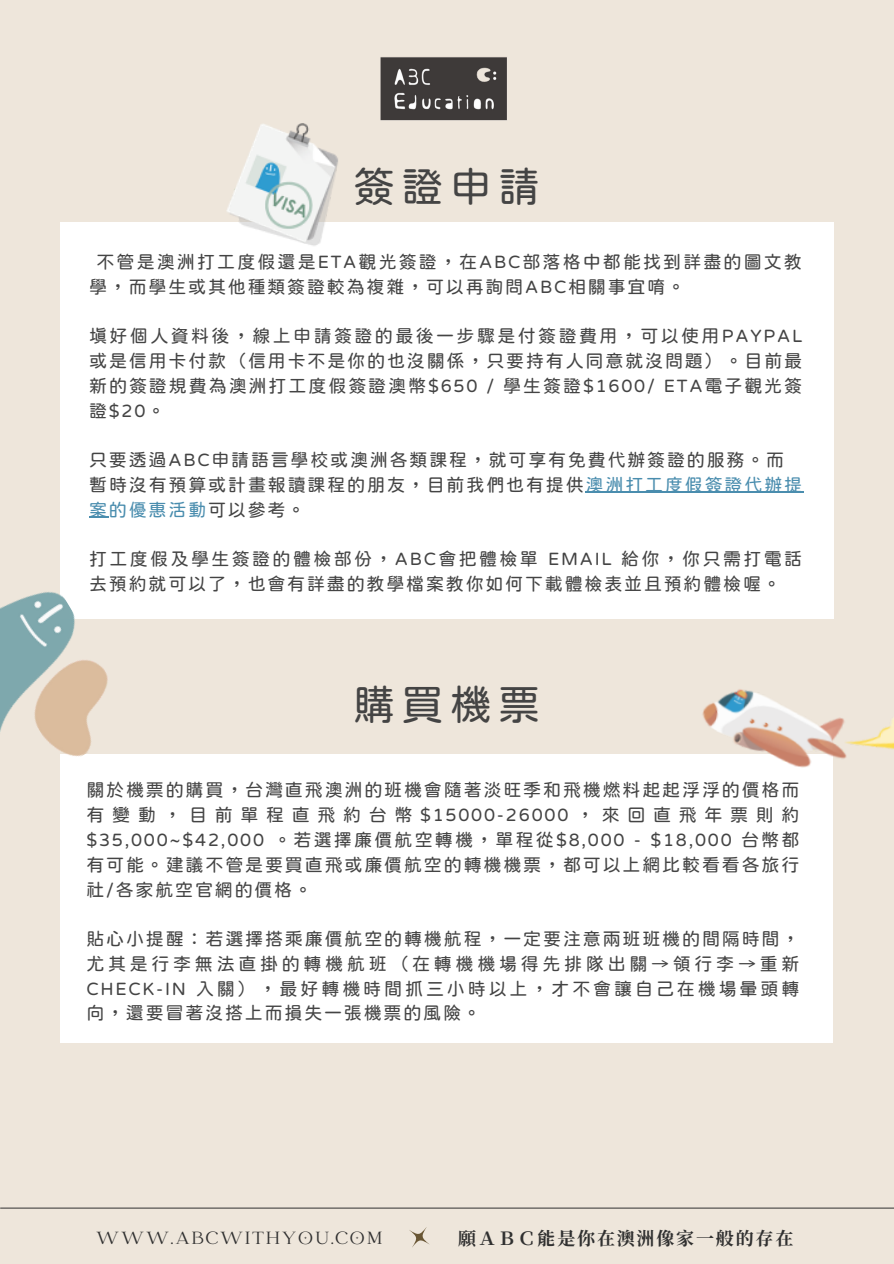
<style>
.page{position:relative;width:894px;height:1264px;background:#fff}
.page>*{position:absolute;margin:0;border:0;box-sizing:border-box;transform-origin:0 0}
.t1{font:42px "jf openhuninn 2.0";letter-spacing:.15em;color:#444}
.t2{font:19.5px "Catchy Mager";letter-spacing:.1em;color:#303030}
.t3{font:18px/24.8px "jf openhuninn 2.0";letter-spacing:.1em;color:#444}
.t4{font:700 18px "Noto Serif TC";letter-spacing:.1em;color:#303030}
.s1{color:#4a8dae}
</style>
<div class="page">
<div style="left:0;top:0;width:893px;height:1263px;background:#eee6db"></div>
<hr style="left:1px;top:1207px;width:892px;height:1px;background:#444">
<div style="left:60px;top:222px;width:772px;height:396px;background:#fff"></div>
<hr style="left:585px;top:492px;width:218px;height:1px;background:#4a8dae">
<hr style="left:89px;top:516px;width:20px;height:2px;background:#4a8dae">
<img style="left:380px;top:57px;width:127px;height:64px">
<svg style="left:409px;top:1227px;width:21px;height:20px"></svg>
<div style="left:60px;top:754px;width:772px;height:288px;background:#fff"></div>
<img style="left:702px;top:689px;width:191px;height:103px">
<img style="left:226px;top:123px;width:112px;height:123px">
<img style="left:0;top:592px;width:139px;height:165px">
<p class="t1" style="left:353px;top:164px;width:188px">簽證申請</p>
<p class="t3" style="left:89px;top:249px;width:714px;text-indent:7px">不管是澳洲打工度假還是ETA觀光簽證，在ABC部落格中都能找到詳盡的圖文教學，而學生或其他種類簽證較為複雜，可以再詢問ABC相關事宜唷。</p>
<p class="t3" style="left:89px;top:323px;width:714px;text-align:justify">填好個人資料後，線上申請簽證的最後一步驟是付簽證費用，可以使用PAYPAL或是信用卡付款（信用卡不是你的也沒關係，只要持有人同意就沒問題）。目前最新的簽證規費為澳洲打工度假簽證澳幣$650 / 學生簽證$1600/ ETA電子觀光簽證$20。</p>
<h1 class="t3" style="left:89px;top:447px;width:696px">只要透過ABC申請語言學校或澳洲各類課程，就可享有免費代辦簽證的服務。而</h1>
<p class="t3" style="left:89px;top:472px;width:714px">暫時沒有預算或計畫報讀課程的朋友，目前我們也有提供<span class="s1">澳洲打工度假簽證代辦提案的優惠活動</span>可以參考。</p>
<p class="t3" style="left:89px;top:546px;width:714px">打工度假及學生簽證的體檢部份，ABC會把體檢單 EMAIL 給你，你只需打電話去預約就可以了，也會有詳盡的教學檔案教你如何下載體檢表並且預約體檢喔。</p>
<p class="t1" style="left:353px;top:682px;width:188px">購買機票</p>
<p class="t3" style="left:86px;top:777px;width:714px;text-align:justify">關於機票的購買，台灣直飛澳洲的班機會隨著淡旺季和飛機燃料起起浮浮的價格而有變動，目前單程直飛約台幣$15000-26000，來回直飛年票則約$35,000~$42,000 。若選擇廉價航空轉機，單程從$8,000 - $18,000 台幣都有可能。建議不管是要買直飛或廉價航空的轉機機票，都可以上網比較看看各旅行社/各家航空官網的價格。</p>
<h1 class="t3" style="left:86px;top:926px;width:714px;text-align:justify">貼心小提醒：若選擇搭乘廉價航空的轉機航程，一定要注意兩班班機的間隔時間，尤其是行李無法直掛的轉機航班（在轉機機場得先排隊出關→領行李→重新CHECK-IN 入關），最好轉機時間抓三小時以上，才不會讓自己在機場暈頭轉向，還要冒著沒搭上而損失一張機票的風險。</h1>
<p class="t2" style="left:96px;top:1228px;width:287px">WWW.ABCWITHYOU.COM</p>
<p class="t4" style="left:458px;top:1223px;width:336px">願ＡＢＣ能是你在澳洲像家一般的存在</p>
</div>
